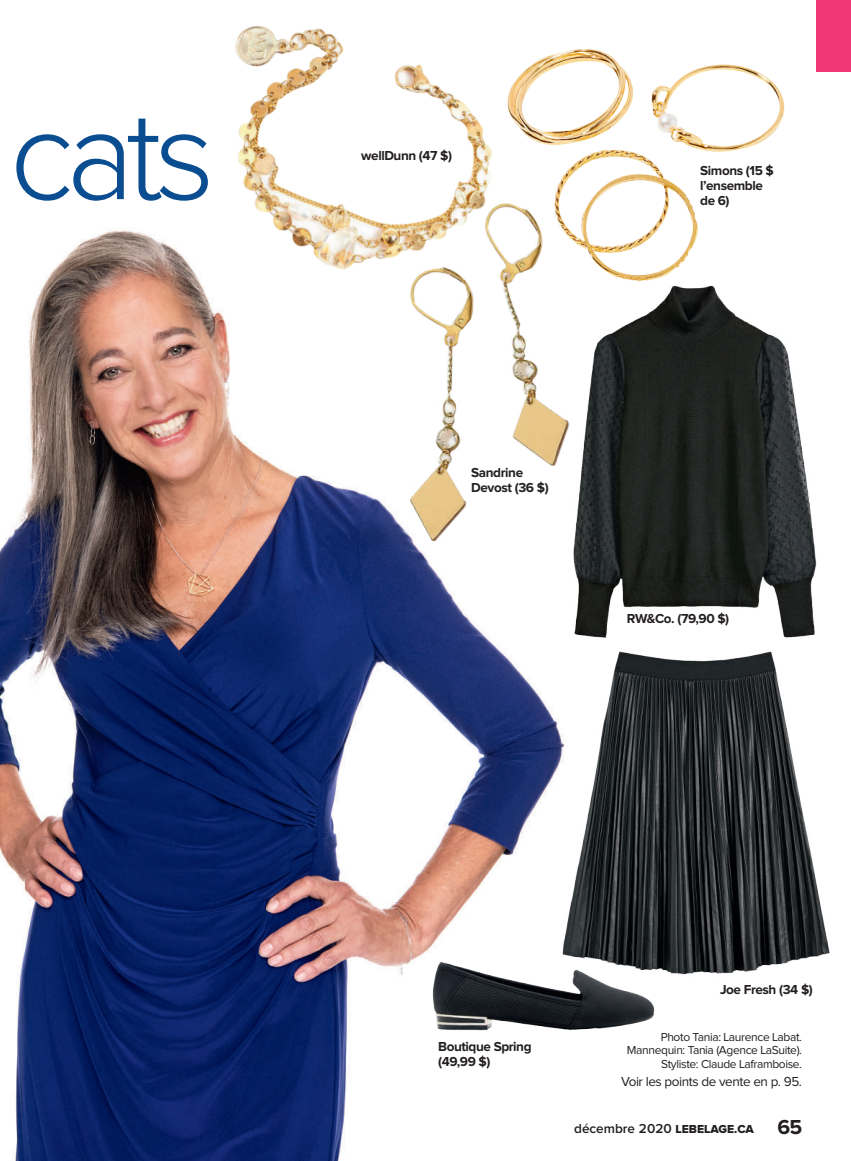
<style>
.page{position:relative;width:851px;height:1161px;background:#fff}
.page>*{position:absolute;margin:0;border:0;box-sizing:border-box;transform-origin:0 0}
.t1{font:300 130.95px "Proxima Nova";color:#0a4e91}
.t2{font:700 13.5px/15px "Proxima Nova";letter-spacing:-.03em;color:#231f20}
.t3{font:13.5px "Proxima Nova";letter-spacing:-.03em;color:#231f20}
.t4{font:600 13.5px "Proxima Nova";color:#231f20}
.t5{font:12px/13.5px "Proxima Nova";letter-spacing:-.03em;color:#231f20;text-align:right}
.s1{font-weight:800;font-size:12px}
.s2{font-weight:700;font-size:21px}
</style>
<div class="page">
<img style="left:0;top:230px;width:554px;height:931px">
<div style="left:816px;top:0;width:34px;height:71px;background:#ef3875"></div>
<img style="left:317px;top:294px;width:253px;height:310px">
<img style="left:537px;top:49px;width:248px;height:245px">
<img style="left:169px;top:25px;width:368px;height:288px">
<img style="left:415px;top:946px;width:240px;height:101px">
<img style="left:570px;top:273px;width:247px;height:359px">
<img style="left:554px;top:632px;width:276px;height:354px">
<h1 class="t1" style="left:9px;top:96px;width:207px">cats</h1>
<p class="t2" style="left:361px;top:148px;width:92px">wellDunn (47 $)</p>
<p class="t2" style="left:700px;top:163px;width:75px">Simons (15 $ l’ensemble de 6)</p>
<p class="t2" style="left:471px;top:465px;width:79px">Sandrine<br>Devost (36 $)</p>
<p class="t2" style="left:626px;top:611px;width:104px">RW&amp;Co. (79,90 $)</p>
<p class="t2" style="left:438px;top:1040px;width:95px">Boutique Spring (49,99 $)</p>
<p class="t2" style="left:720px;top:982px;width:94px">Joe Fresh (34 $)</p>
<p class="t5" style="left:627px;top:1030px;width:177px">Photo Tania: Laurence Labat.<br>Mannequin: Tania (Agence LaSuite).<br>Styliste: Claude Laframboise.</p>
<p class="t3" style="left:621px;top:1075px;width:182px">Voir les points de vente en p. 95.</p>
<p class="t4" style="left:574px;top:1123px;width:230px">décembre 2020 <span class="s1">LEBELAGE.CA</span> <span class="s2">65</span></p>
</div>
